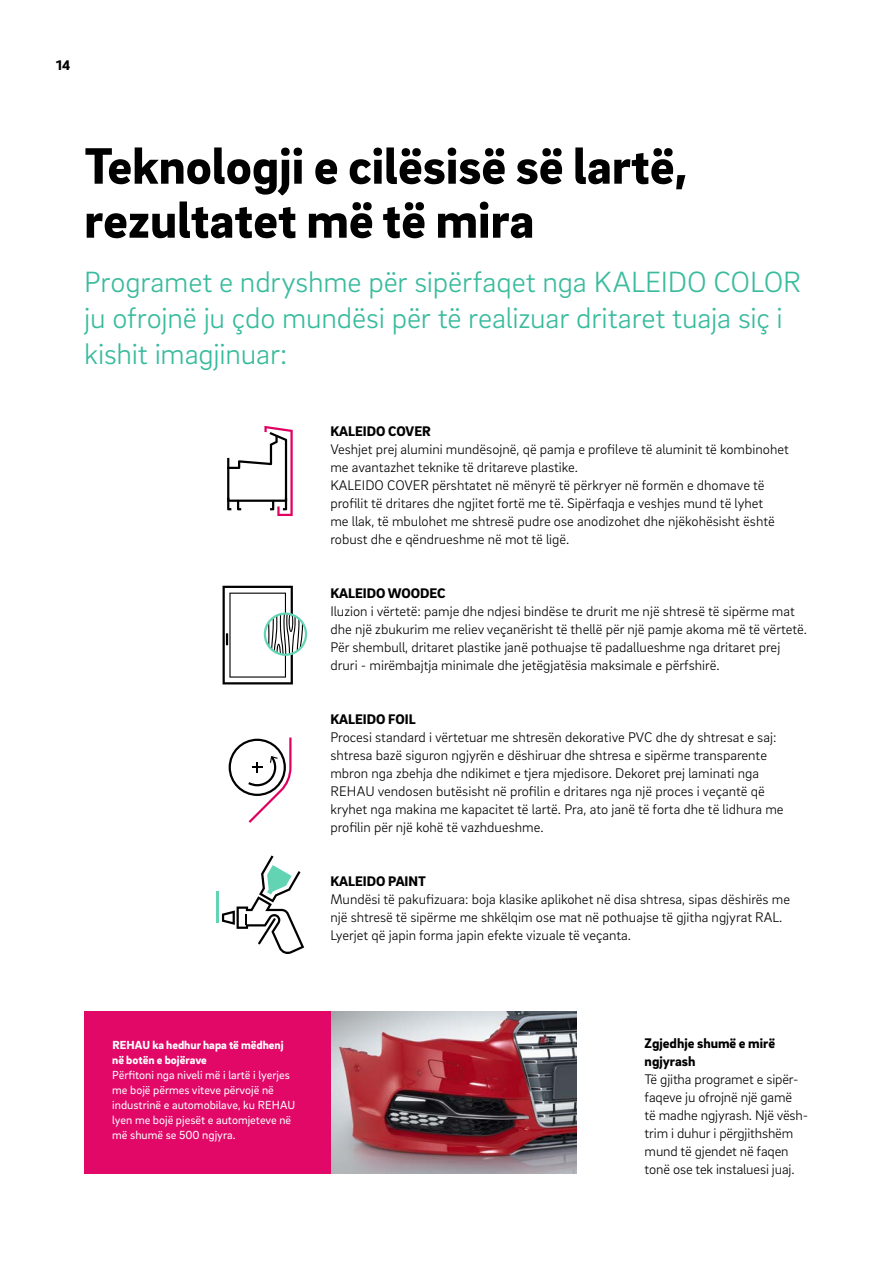
<style>
.page{position:relative;width:893px;height:1263px;background:#fff}
.page>*{position:absolute;margin:0;border:0;box-sizing:border-box;transform-origin:0 0}
._01__Headline_-_35pt{font:900 52.5px/54px "Brix Sans";color:#000}
._11__Highlighter_-_2{font:300 30px/36px "Brix Sans";letter-spacing:-.005em;color:#39bb9d}
._16__Body_text_-_9_5{font:300 14.25px/18px "Brix Sans";color:#000}
._14__Body_subline{font:900 14.25px/18px "Brix Sans";color:#000}
.MP__Page_numbers_-_9{font:900 14.25px "Brix Sans";color:#000}
._42__Info_box_-_body{font:12px/15px "Brix Sans";color:#fff}
._42__Info_box_-_head{font:900 12px/15px "Brix Sans";color:#fff}
</style>
<div class="page">
<img style="left:330px;top:1012px;width:247px;height:162px">
<svg style="left:229px;top:737px;width:63px;height:86px"></svg>
<svg style="left:222px;top:855px;width:82px;height:99px"></svg>
<hr style="left:216px;top:891px;width:2px;height:31px;background:#62d4b4">
<svg style="left:223px;top:586px;width:84px;height:98px"></svg>
<svg style="left:227px;top:426px;width:66px;height:90px"></svg>
<div style="left:84px;top:1012px;width:246px;height:162px;background:#e10868"></div>
<p class="MP__Page_numbers_-_9" style="left:56px;top:56px;width:16px">14</p>
<p class="_01__Headline_-_35pt" style="left:84px;top:136px;width:605px">Teknologji e cilësisë së lartë, rezultatet më të mira</p>
<p class="_11__Highlighter_-_2" style="left:84px;top:262px;width:718px">Programet e ndryshme për sipërfaqet nga KALEIDO COLOR ju ofrojnë ju çdo mundësi për të realizuar dritaret tuaja siç i kishit imagjinuar:</p>
<p class="_14__Body_subline" style="left:330px;top:421px;width:102px">KALEIDO COVER</p>
<p class="_16__Body_text_-_9_5" style="left:330px;top:439px;width:460px">Veshjet prej alumini mundësojnë, që pamja e profileve të aluminit të kombinohet me avantazhet teknike të dritareve plastike.<br>KALEIDO COVER përshtatet në mënyrë të përkryer në formën e dhomave të profilit të dritares dhe ngjitet fortë me të. Sipërfaqja e veshjes mund të lyhet<br>me llak, të mbulohet me shtresë pudre ose anodizohet dhe njëkohësisht është robust dhe e qëndrueshme në mot të ligë.</p>
<p class="_14__Body_subline" style="left:330px;top:583px;width:117px">KALEIDO WOODEC</p>
<p class="_16__Body_text_-_9_5" style="left:330px;top:601px;width:478px">Iluzion i vërtetë: pamje dhe ndjesi bindëse te drurit me një shtresë të sipërme mat dhe një zbukurim me reliev veçanërisht të thellë për një pamje akoma më të vërtetë.<br>Për shembull, dritaret plastike janë pothuajse të padallueshme nga dritaret prej druri - mirëmbajtja minimale dhe jetëgjatësia maksimale e përfshirë.</p>
<p class="_14__Body_subline" style="left:330px;top:709px;width:87px">KALEIDO FOIL</p>
<p class="_16__Body_text_-_9_5" style="left:330px;top:727px;width:455px">Procesi standard i vërtetuar me shtresën dekorative PVC dhe dy shtresat e saj: shtresa bazë siguron ngjyrën e dëshiruar dhe shtresa e sipërme transparente mbron nga zbehja dhe ndikimet e tjera mjedisore. Dekoret prej laminati nga REHAU vendosen butësisht në profilin e dritares nga një proces i veçantë që kryhet nga makina me kapacitet të lartë. Pra, ato janë të forta dhe të lidhura me profilin për një kohë të vazhdueshme.</p>
<p class="_14__Body_subline" style="left:330px;top:871px;width:97px">KALEIDO PAINT</p>
<p class="_16__Body_text_-_9_5" style="left:330px;top:889px;width:461px">Mundësi të pakufizuara: boja klasike aplikohet në disa shtresa, sipas dëshirës me një shtresë të sipërme me shkëlqim ose mat në pothuajse të gjitha ngjyrat RAL.<br>Lyerjet që japin forma japin efekte vizuale të veçanta.</p>
<p class="_42__Info_box_-_head" style="left:112px;top:1036px;width:173px">REHAU ka hedhur hapa të mëdhenj në botën e bojërave</p>
<p class="_42__Info_box_-_body" style="left:112px;top:1066px;width:184px">Përfitoni nga niveli më i lartë i lyerjes me bojë përmes viteve përvojë në industrinë e automobilave, ku REHAU lyen me bojë pjesët e automjeteve në më shumë se 500 ngjyra.</p>
<p class="_14__Body_subline" style="left:645px;top:1033px;width:132px">Zgjedhje shumë e mirë ngjyrash</p>
<p class="_16__Body_text_-_9_5" style="left:645px;top:1069px;width:155px">Të gjitha programet e sipër&shy;faqeve ju ofrojnë një gamë</p>
<p class="_16__Body_text_-_9_5" style="left:645px;top:1105px;width:165px">të madhe ngjyrash. Një vësh&shy;trim i duhur i përgjithshëm mund të gjendet në faqen tonë ose tek instaluesi juaj.</p>
</div>
